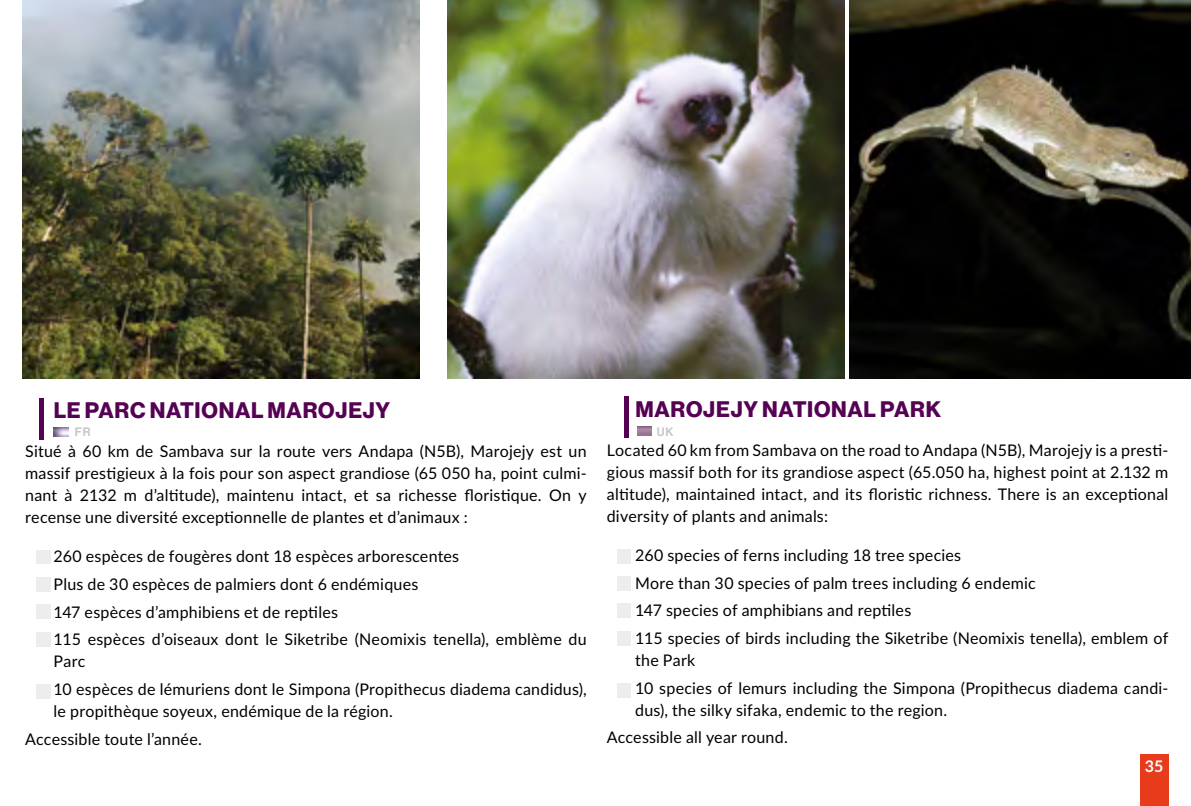
<style>
.page{position:relative;width:1191px;height:806px;background:#fff}
.page>*{position:absolute;margin:0;border:0;box-sizing:border-box;transform-origin:0 0}
.t1{font:700 22px "Neue Haas Display";letter-spacing:.03em;color:#550154}
.t2{font:16px/27.6px "Lato";letter-spacing:.015em;color:#000}
.t3{font:700 16px "Lato";color:#fff}
.t4{font:12px "Neue Haas Display Mediu";color:#c6c6c6}
</style>
<div class="page">
<div style="left:1140px;top:754px;width:28px;height:51px;background:#e73b1c"></div>
<img style="left:23px;top:0;width:397px;height:378px">
<img style="left:447px;top:0;width:397px;height:378px">
<img style="left:849px;top:0;width:342px;height:378px">
<hr style="left:40px;top:398px;width:4px;height:41px;background:#550154">
<img style="left:54px;top:427px;width:14px;height:9px">
<hr style="left:624px;top:395px;width:4px;height:42px;background:#550154">
<img style="left:637px;top:426px;width:14px;height:9px">
<hr style="left:0;top:220px;width:1px;height:158px;background:#1c3b4e">
<h1 class="t1" style="left:635px;top:396px;width:307px">MAROJEJY NATIONAL PARK</h1>
<p class="t2" style="left:607px;top:438px;width:563px;line-height:22px;text-align:justify">Located 60 km from Sambava on the road to Andapa (N5B), Marojejy is a presti&shy;gious massif both for its grandiose aspect (65.050 ha, highest point at 2.132 m altitude), maintained intact, and its floristic richness. There is an exceptional diversity of plants and animals:</p>
<p class="t2" style="left:635px;top:540px;width:534px">260 species of ferns including 18 tree species<br>More than 30 species of palm trees including 6 endemic<br>147 species of amphibians and reptiles<br>115 species of birds including the Siketribe (Neomixis tenella), emblem of</p>
<p class="t2" style="left:635px;top:645px;width:534px">the Park<br>10 species of lemurs including the Simpona (Propithecus diadema candi-</p>
<p class="t2" style="left:607px;top:695px;width:342px;text-indent:28px">dus), the silky sifaka, endemic to the region.<br>Accessible all year round.</p>
<h1 class="t1" style="left:54px;top:397px;width:338px">LE PARC NATIONAL MAROJEJY</h1>
<p class="t2" style="left:25px;top:439px;width:563px;line-height:22px;text-align:justify">Situé à 60 km de Sambava sur la route vers Andapa (N5B), Marojejy est un massif prestigieux à la fois pour son aspect grandiose (65 050 ha, point culmi&shy;nant à 2132 m d’altitude), maintenu intact, et sa richesse floristique. On y recense une diversité exceptionnelle de plantes et d’animaux :</p>
<p class="t2" style="left:54px;top:541px;width:534px">260 espèces de fougères dont 18 espèces arborescentes<br>Plus de 30 espèces de palmiers dont 6 endémiques<br>147 espèces d’amphibiens et de reptiles<br>115 espèces d’oiseaux dont le Siketribe (Neomixis tenella), emblème du</p>
<p class="t2" style="left:54px;top:646px;width:534px">Parc<br>10 espèces de lémuriens dont le Simpona (Propithecus diadema candidus),</p>
<p class="t2" style="left:25px;top:696px;width:369px;text-indent:28px">le propithèque soyeux, endémique de la région.<br>Accessible toute l’année.</p>
<p class="t4" style="left:75px;top:425px;width:17px">FR</p>
<p class="t4" style="left:657px;top:424px;width:18px">UK</p>
<p class="t3" style="left:1144px;top:754px;width:20px">35</p>
</div>
